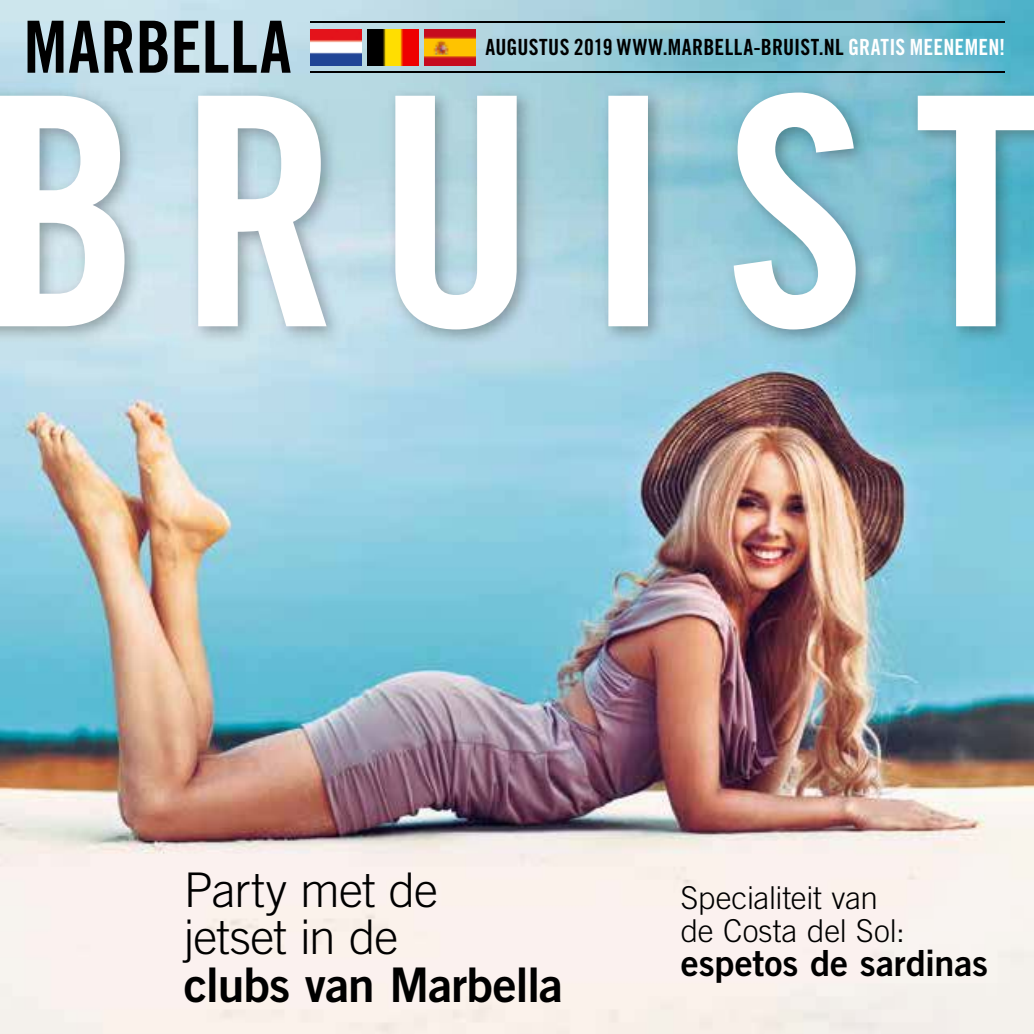
<style>
.page{position:relative;width:1034px;height:1034px;background:#fff}
.page>*{position:absolute;margin:0;border:0;box-sizing:border-box;transform-origin:0 0}
.t1{font:72px "Trade Gothic LT Std Bd Cn 20";letter-spacing:.005em;color:#000}
.t2{font:300 47.7px/47.2px "Trade Gothic LT Std";letter-spacing:-.02em;color:#000}
.t3{font:47.7px "Trade Gothic LT Std Bd 2";letter-spacing:-.02em;color:#000}
.t4{font:36px "Trade Gothic LT Std Bd 2";letter-spacing:-.005em;color:#000}
.t5{font:300 31.5px/33.8px "Trade Gothic LT Std";letter-spacing:-.005em;color:#000}
.t6{font:22.28px "Trade Gothic LT Std Bd Cn 20";letter-spacing:.01em;color:#000}
.s1{color:#fff}
</style>
<div class="page">
<img style="left:0;top:0;width:1033px;height:1033px">
<img style="left:1033px;top:84px;width:1px;height:264px">
<img style="left:0;top:84px;width:1033px;height:264px">
<svg style="left:0;top:92px;width:1033px;height:237px"></svg>
<img style="left:424px;top:29px;width:51px;height:36px">
<img style="left:310px;top:29px;width:51px;height:36px">
<img style="left:367px;top:29px;width:51px;height:36px">
<hr style="left:310px;top:21px;width:694px;height:1px;background:#000">
<hr style="left:310px;top:71px;width:694px;height:1px;background:#000">
<h1 class="t1" style="left:24px;top:3px;width:269px">MARBELLA</h1>
<p class="t6" style="left:485px;top:34px;width:521px">AUGUSTUS 2019 WWW.MARBELLA-BRUIST.NL <span class="s1">GRATIS MEENEMEN!</span></p>
<h2 class="t2" style="left:184px;top:865px;width:256px">Party met de jetset in de</h2>
<h2 class="t3" style="left:184px;top:954px;width:381px">clubs van Marbella</h2>
<h3 class="t5" style="left:680px;top:880px;width:225px">Specialiteit van de Costa del Sol:</h3>
<h3 class="t4" style="left:680px;top:940px;width:309px">espetos de sardinas</h3>
</div>
